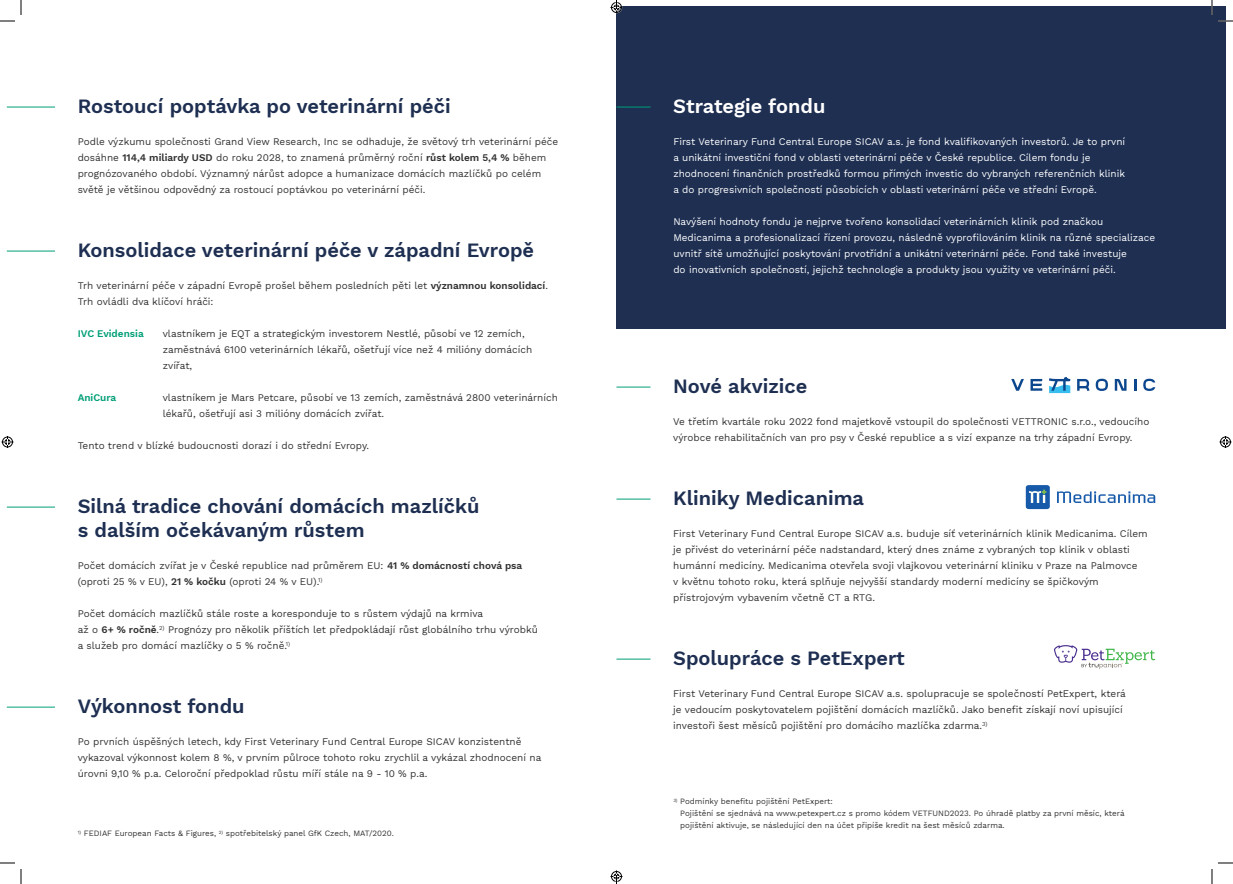
<style>
.page{position:relative;width:1233px;height:884px;background:#fff}
.page>*{position:absolute;margin:0;border:0;box-sizing:border-box;transform-origin:0 0}
.t1{font:600 20px/24px "Work Sans";color:#1e2f52}
.t2{font:600 20px "Work Sans";color:#fff}
.t3{font:10px/16px "Work Sans";color:#333233}
.t4{font:10px/16px "Work Sans";color:#fff}
.t5{font:600 10px "Work Sans";color:#009f77}
.t6{font:8px/12px "Work Sans";color:#333233}
.s1{font-weight:600}
</style>
<div class="page">
<div style="left:616px;top:7px;width:610px;height:322px;background:#1e2f52"></div>
<hr style="left:7px;top:251px;width:48px;height:1px;background:#009f77">
<hr style="left:7px;top:107px;width:48px;height:1px;background:#009f77">
<hr style="left:7px;top:707px;width:48px;height:1px;background:#009f77">
<hr style="left:7px;top:507px;width:48px;height:1px;background:#009f77">
<hr style="left:616px;top:107px;width:34px;height:1px;background:#009f77">
<hr style="left:616px;top:387px;width:34px;height:1px;background:#009f77">
<hr style="left:616px;top:499px;width:34px;height:1px;background:#009f77">
<hr style="left:616px;top:659px;width:34px;height:1px;background:#009f77">
<svg style="left:1054px;top:645px;width:101px;height:24px"></svg>
<svg style="left:1143px;top:379px;width:12px;height:12px"></svg>
<svg style="left:1134px;top:379px;width:2px;height:12px"></svg>
<svg style="left:1114px;top:379px;width:12px;height:12px"></svg>
<svg style="left:1095px;top:379px;width:13px;height:12px"></svg>
<svg style="left:1077px;top:379px;width:12px;height:12px"></svg>
<svg style="left:1049px;top:377px;width:21px;height:16px"></svg>
<svg style="left:1030px;top:379px;width:12px;height:12px"></svg>
<svg style="left:1011px;top:379px;width:13px;height:12px"></svg>
<svg style="left:1025px;top:485px;width:24px;height:24px"></svg>
<svg style="left:1057px;top:491px;width:98px;height:12px"></svg>
<svg style="left:1218px;top:20px;width:15px;height:2px"></svg>
<svg style="left:1218px;top:862px;width:15px;height:2px"></svg>
<svg style="left:0;top:0;width:22px;height:22px"></svg>
<svg style="left:0;top:862px;width:22px;height:22px"></svg>
<svg style="left:1211px;top:0;width:1px;height:15px"></svg>
<svg style="left:1211px;top:869px;width:1px;height:15px"></svg>
<svg style="left:2px;top:436px;width:12px;height:12px"></svg>
<svg style="left:1219px;top:436px;width:12px;height:12px"></svg>
<svg style="left:610px;top:0;width:12px;height:14px"></svg>
<svg style="left:610px;top:870px;width:12px;height:14px"></svg>
<h1 class="t1" style="left:78px;top:93px;width:374px">Rostoucí poptávka po veterinární péči</h1>
<p class="t3" style="left:78px;top:133px;width:482px">Podle výzkumu společnosti Grand View Research, Inc se odhaduje, že světový trh veterinární péče dosáhne <span class="s1">114,4 miliardy USD</span> do roku 2028, to znamená průměrný roční <span class="s1">růst kolem 5,4 %</span> během prognózovaného období. Významný nárůst adopce a humanizace domácích mazlíčků po celém světě je většinou odpovědný za rostoucí poptávkou po veterinární péči.</p>
<h1 class="t1" style="left:78px;top:237px;width:458px">Konsolidace veterinární péče v západní Evropě</h1>
<p class="t3" style="left:78px;top:277px;width:472px">Trh veterinární péče v západní Evropě prošel během posledních pěti let <span class="s1">významnou konsolidací</span>.<br>Trh ovládli dva klíčoví hráči:</p>
<p class="t5" style="left:78px;top:326px;width:68px">IVC Evidensia</p>
<p class="t3" style="left:163px;top:325px;width:371px">vlastníkem je EQT a strategickým investorem Nestlé, působí ve 12 zemích, zaměstnává 6100 veterinárních lékařů, ošetřují více než 4 milióny domácích zvířat,</p>
<p class="t5" style="left:78px;top:390px;width:40px">AniCura</p>
<p class="t3" style="left:163px;top:389px;width:397px">vlastníkem je Mars Petcare, působí ve 13 zemích, zaměstnává 2800 veterinárních lékařů, ošetřují asi 3 milióny domácích zvířat.</p>
<p class="t3" style="left:78px;top:437px;width:293px">Tento trend v blízké budoucnosti dorazí i do střední Evropy.</p>
<h1 class="t1" style="left:78px;top:493px;width:403px">Silná tradice chování domácích mazlíčků s dalším očekávaným růstem</h1>
<p class="t3" style="left:78px;top:557px;width:446px">Počet domácích zvířat je v České republice nad průměrem EU: <span class="s1">41 % domácností chová psa </span>(oproti 25 % v EU), <span class="s1">21 % kočku</span> (oproti 24 % v EU).<sup>1)</sup></p>
<p class="t3" style="left:78px;top:605px;width:462px">Počet domácích mazlíčků stále roste a koresponduje to s růstem výdajů na krmiva<br>až o <span class="s1">6+ % ročně</span>.<sup>2)</sup> Prognózy pro několik příštích let předpokládají růst globálního trhu výrobků a služeb pro domácí mazlíčky o 5 % ročně.<sup>1)</sup></p>
<h1 class="t1" style="left:78px;top:693px;width:168px">Výkonnost fondu</h1>
<p class="t3" style="left:78px;top:733px;width:465px">Po prvních úspěšných letech, kdy First Veterinary Fund Central Europe SICAV konzistentně vykazoval výkonnost kolem 8 %, v prvním půlroce tohoto roku zrychlil a vykázal zhodnocení na úrovni 9,10 % p.a. Celoroční předpoklad růstu míří stále na 9 - 10 % p.a.</p>
<p class="t6" style="left:78px;top:827px;width:318px"><sup>1)</sup> FEDIAF European Facts &amp; Figures, <sup>2)</sup> spotřebitelský panel GfK Czech, MAT/2020.</p>
<h1 class="t2" style="left:673px;top:91px;width:154px">Strategie fondu</h1>
<p class="t4" style="left:673px;top:133px;width:453px">First Veterinary Fund Central Europe SICAV a.s. je fond kvalifikovaných investorů. Je to první a unikátní investiční fond v oblasti veterinární péče v České republice. Cílem fondu je zhodnocení finančních prostředků formou přímých investic do vybraných referenčních klinik a do progresivních společností působících v oblasti veterinární péče ve střední Evropě.</p>
<p class="t4" style="left:673px;top:213px;width:483px">Navýšení hodnoty fondu je nejprve tvořeno konsolidací veterinárních klinik pod značkou Medicanima a profesionalizací řízení provozu, následně vyprofilováním klinik na různé specializace uvnitř sítě umožňující poskytování prvotřídní a unikátní veterinární péče. Fond také investuje<br>do inovativních společností, jejichž technologie a produkty jsou využity ve veterinární péči.</p>
<h1 class="t1" style="left:673px;top:373px;width:136px">Nové akvizice</h1>
<p class="t3" style="left:673px;top:413px;width:477px">Ve třetím kvartále roku 2022 fond majetkově vstoupil do společnosti VETTRONIC s.r.o., vedoucího výrobce rehabilitačních van pro psy v České republice a s vizí expanze na trhy západní Evropy.</p>
<h1 class="t1" style="left:673px;top:485px;width:192px">Kliniky Medicanima</h1>
<p class="t3" style="left:673px;top:525px;width:476px">First Veterinary Fund Central Europe SICAV a.s. buduje síť veterinárních klinik Medicanima. Cílem je přivést do veterinární péče nadstandard, který dnes známe z vybraných top klinik v oblasti humánní medicíny. Medicanima otevřela svoji vlajkovou veterinární kliniku v Praze na Palmovce<br>v květnu tohoto roku, která splňuje nejvyšší standardy moderní medicíny se špičkovým přístrojovým vybavením včetně CT a RTG.</p>
<h1 class="t1" style="left:673px;top:645px;width:233px">Spolupráce s PetExpert</h1>
<p class="t3" style="left:673px;top:685px;width:454px">First Veterinary Fund Central Europe SICAV a.s. spolupracuje se společností PetExpert, která je vedoucím poskytovatelem pojištění domácích mazlíčků. Jako benefit získají noví upisující investoři šest měsíců pojištění pro domácího mazlíčka zdarma.<sup>3)</sup></p>
<p class="t6" style="left:680px;top:795px;width:446px;text-indent:-7px"><sup>3)</sup> Podmínky benefitu pojištění PetExpert:<br>Pojištění se sjednává na www.petexpert.cz s promo kódem VETFUND2023. Po úhradě platby za první měsíc, která pojištění aktivuje, se následující den na účet připíše kredit na šest měsíců zdarma.</p>
</div>
